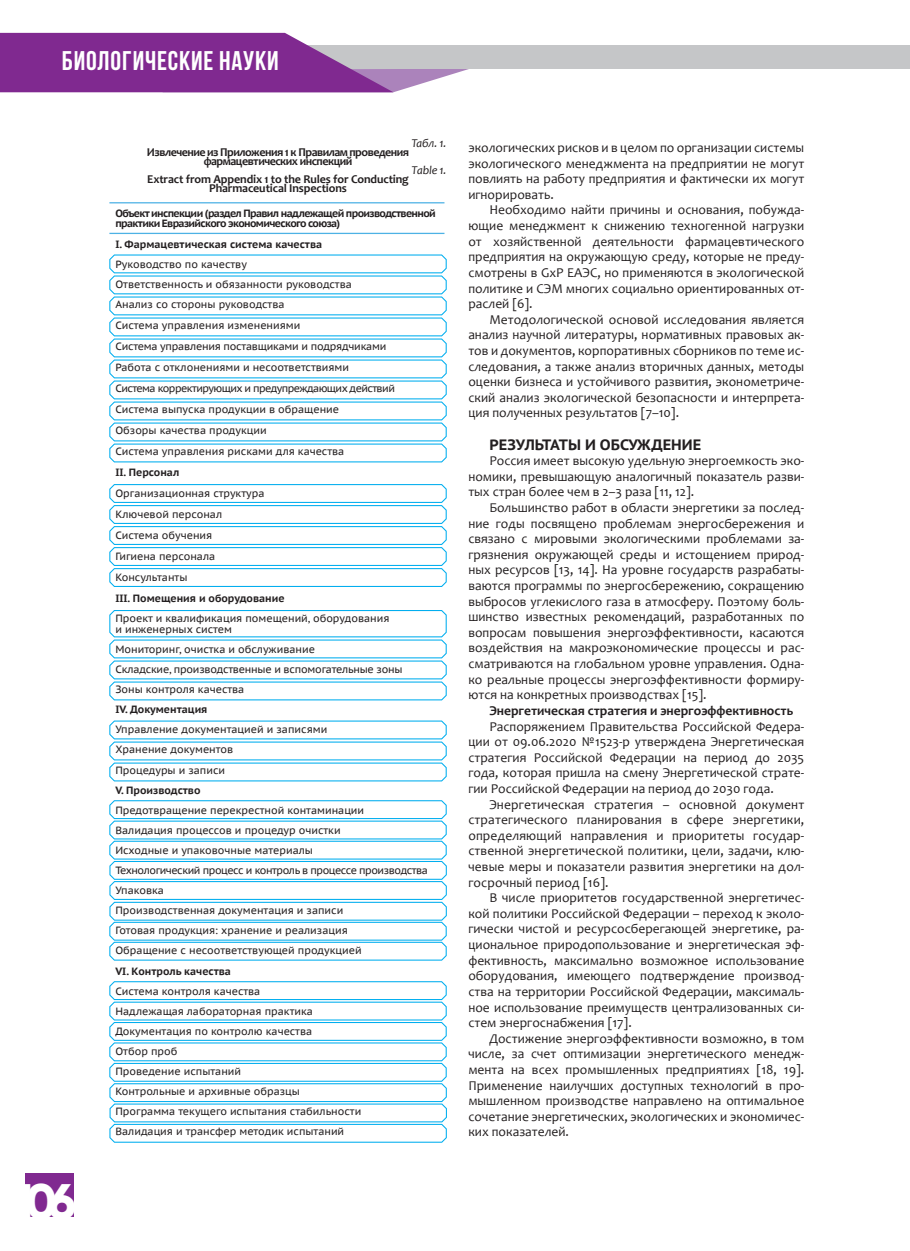
<style>
.page{position:relative;width:910px;height:1251px;background:#fff}
.page>*{position:absolute;margin:0;border:0;box-sizing:border-box;transform-origin:0 0}
.t1{font:800 49.8px "Gilroy";color:#fff}
.t2{font:700 27px "Bebas Neue";letter-spacing:.03em;color:#fff}
.подзаголовок{font:700 15px "PT Sans Caption";color:#231f20}
.текст_порядковый_спи{font:13.5px/15.6px "Candara";color:#231f20;text-align:justify}
.текст_порядковый_спи-2{font:700 13.5px "Candara";color:#231f20}
.ТАБЛИЦЫ{font:700 12px "Candara";letter-spacing:-.01em;color:#231f20}
.ТАБЛИЦЫ-2{font:700 12px/9px "Candara";letter-spacing:-.04em;color:#231f20;text-align:center}
.ТАБЛ_БОК{font:italic 12px "Candara";letter-spacing:-.01em;color:#231f20}
.подпись{font:10.5px/10.5px "PT Sans Caption";color:#231f20}
.подпись-2{font:700 10.5px "PT Sans Caption";letter-spacing:-.01em;color:#231f20}
.подпись-3{font:700 10.5px/10.5px "PT Sans Caption";letter-spacing:-.06em;color:#231f20}
.подпись-4{font:10.5px "PT Sans Caption";letter-spacing:-.02em;color:#231f20}
.подпись-5{font:10.5px "PT Sans Caption";letter-spacing:-.04em;color:#231f20}
.подпись-6{font:10.5px "PT Sans Caption";letter-spacing:-.05em;color:#231f20}
</style>
<div class="page">
<div style="left:901px;top:46px;width:9px;height:23px;background:#c5c6c8"></div>
<div style="left:9px;top:46px;width:892px;height:23px;background:#c5c6c8"></div>
<svg style="left:0;top:33px;width:469px;height:59px"></svg>
<div style="left:25px;top:1172px;width:49px;height:44px;background:#802990"></div>
<hr style="left:109px;top:202px;width:335px;height:1px;background:#4db2e5">
<hr style="left:109px;top:233px;width:335px;height:1px;background:#4db2e5">
<svg style="left:109px;top:981px;width:338px;height:161px"></svg>
<svg style="left:109px;top:720px;width:338px;height:61px"></svg>
<svg style="left:109px;top:254px;width:338px;height:209px"></svg>
<svg style="left:109px;top:800px;width:338px;height:160px"></svg>
<svg style="left:109px;top:484px;width:338px;height:103px"></svg>
<svg style="left:109px;top:610px;width:338px;height:90px"></svg>
<h2 class="t2" style="left:62px;top:46px;width:218px">Биологические науки</h2>
<h1 class="t1" style="left:14px;top:1170px;width:64px">106</h1>
<p class="ТАБЛ_БОК" style="left:411px;top:136px;width:37px">Табл. 1.</p>
<p class="ТАБЛИЦЫ-2" style="left:147px;top:148px;width:264px">Извлечение из Приложения 1 к Правилам проведения фармацевтических инспекций</p>
<p class="ТАБЛ_БОК" style="left:411px;top:163px;width:37px">Table 1.</p>
<p class="ТАБЛИЦЫ" style="left:147px;top:172px;width:263px">Extract from Appendix 1 to the Rules for Conducting</p>
<p class="ТАБЛИЦЫ" style="left:209px;top:181px;width:139px">Pharmaceutical Inspections</p>
<p class="подпись-3" style="left:115px;top:208px;width:322px">Объект инспекции (раздел Правил надлежащей производственной практики Евразийского экономического союза)</p>
<p class="подпись-2" style="left:115px;top:237px;width:208px">I. Фармацевтическая система качества</p>
<p class="подпись" style="left:115px;top:258px;width:133px">Руководство по качеству</p>
<p class="подпись" style="left:115px;top:278px;width:238px">Ответственность и обязанности руководства</p>
<p class="подпись" style="left:115px;top:299px;width:171px">Анализ со стороны руководства</p>
<p class="подпись" style="left:115px;top:320px;width:186px">Система управления изменениями</p>
<p class="подпись-4" style="left:115px;top:339px;width:272px">Система управления поставщиками и подрядчиками</p>
<p class="подпись" style="left:115px;top:362px;width:235px">Работа с отклонениями и несоответствиями</p>
<p class="подпись-6" style="left:115px;top:381px;width:281px">Система корректирующих и предупреждающих действий</p>
<p class="подпись" style="left:115px;top:404px;width:225px">Система выпуска продукции в обращение</p>
<p class="подпись" style="left:115px;top:425px;width:153px">Обзоры качества продукции</p>
<p class="подпись" style="left:115px;top:445px;width:230px">Система управления рисками для качества</p>
<p class="подпись-2" style="left:115px;top:465px;width:65px">II. Персонал</p>
<p class="подпись" style="left:115px;top:487px;width:151px">Организационная структура</p>
<p class="подпись" style="left:115px;top:508px;width:108px">Ключевой персонал</p>
<p class="подпись" style="left:115px;top:529px;width:98px">Система обучения</p>
<p class="подпись" style="left:115px;top:550px;width:101px">Гигиена персонала</p>
<p class="подпись" style="left:115px;top:571px;width:74px">Консультанты</p>
<p class="подпись-2" style="left:115px;top:591px;width:171px">III. Помещения и оборудование</p>
<p class="подпись" style="left:115px;top:613px;width:276px">Проект и квалификация помещений, оборудования и инженерных систем</p>
<p class="подпись" style="left:115px;top:643px;width:201px">Мониторинг, очистка и обслуживание</p>
<p class="подпись-4" style="left:115px;top:662px;width:289px">Складские, производственные и вспомогательные зоны</p>
<p class="подпись" style="left:115px;top:683px;width:130px">Зоны контроля качества</p>
<p class="подпись-2" style="left:115px;top:702px;width:94px">IV. Документация</p>
<p class="подпись" style="left:115px;top:724px;width:213px">Управление документацией и записями</p>
<p class="подпись" style="left:115px;top:744px;width:119px">Хранение документов</p>
<p class="подпись" style="left:115px;top:764px;width:111px">Процедуры и записи</p>
<p class="подпись-2" style="left:115px;top:782px;width:87px">V. Производство</p>
<p class="подпись" style="left:115px;top:804px;width:250px">Предотвращение перекрестной контаминации</p>
<p class="подпись" style="left:115px;top:824px;width:227px">Валидация процессов и процедур очистки</p>
<p class="подпись" style="left:115px;top:844px;width:199px">Исходные и упаковочные материалы</p>
<p class="подпись-5" style="left:115px;top:863px;width:314px">Технологический процесс и контроль в процессе производства</p>
<p class="подпись" style="left:115px;top:884px;width:50px">Упаковка</p>
<p class="подпись" style="left:115px;top:904px;width:229px">Производственная документация и записи</p>
<p class="подпись" style="left:115px;top:924px;width:234px">Готовая продукция: хранение и реализация</p>
<p class="подпись" style="left:115px;top:945px;width:248px">Обращение с несоответствующей продукцией</p>
<p class="подпись-2" style="left:115px;top:963px;width:117px">VI. Контроль качества</p>
<p class="подпись" style="left:115px;top:985px;width:147px">Система контроля качества</p>
<p class="подпись" style="left:115px;top:1005px;width:199px">Надлежащая лабораторная практика</p>
<p class="подпись" style="left:115px;top:1025px;width:198px">Документация по контролю качества</p>
<p class="подпись" style="left:115px;top:1045px;width:63px">Отбор проб</p>
<p class="подпись" style="left:115px;top:1065px;width:127px">Проведение испытаний</p>
<p class="подпись" style="left:115px;top:1085px;width:186px">Контрольные и архивные образцы</p>
<p class="подпись" style="left:115px;top:1105px;width:247px">Программа текущего испытания стабильности</p>
<p class="подпись" style="left:115px;top:1125px;width:230px">Валидация и трансфер методик испытаний</p>
<p class="текст_порядковый_спи" style="left:468px;top:140px;width:337px">экологических рисков и в целом по организации системы экологического менеджмента на предприятии не могут повлиять на работу предприятия и фактически их могут игнорировать.</p>
<p class="текст_порядковый_спи" style="left:468px;top:202px;width:337px;text-indent:21px">Необходимо найти причины и основания, побужда&shy;ющие менеджмент к снижению техногенной нагрузки от хозяйственной деятельности фармацевтического предприятия на окружающую среду, которые не преду&shy;смотрены в GxP ЕАЭС, но применяются в экологической политике и СЭМ многих социально ориентированных от&shy;раслей [6].</p>
<p class="текст_порядковый_спи" style="left:468px;top:311px;width:337px;text-indent:21px">Методологической основой исследования является анализ научной литературы, нормативных правовых ак&shy;тов и документов, корпоративных сборников по теме ис&shy;следования, а также анализ вторичных данных, методы оценки бизнеса и устойчивого развития, эконометриче&shy;ский анализ экологической безопасности и интерпрета&shy;ция полученных результатов [7–10].</p>
<p class="подзаголовок" style="left:490px;top:434px;width:213px">РЕЗУЛЬТАТЫ И ОБСУЖДЕНИЕ</p>
<p class="текст_порядковый_спи" style="left:468px;top:452px;width:337px;text-indent:21px">Россия имеет высокую удельную энергоемкость эко&shy;номики, превышающую аналогичный показатель разви&shy;тых стран более чем в 2–3 раза [11, 12].</p>
<p class="текст_порядковый_спи" style="left:468px;top:499px;width:337px;text-indent:21px">Большинство работ в области энергетики за послед&shy;ние годы посвящено проблемам энергосбережения и связано с мировыми экологическими проблемами за&shy;грязнения окружающей среды и истощением природ&shy;ных ресурсов [13, 14]. На уровне государств разрабаты&shy;ваются программы по энергосбережению, сокращению выбросов углекислого газа в атмосферу. Поэтому боль&shy;шинство известных рекомендаций, разработанных по вопросам повышения энергоэффективности, касаются воздействия на макроэкономические процессы и рас&shy;сматриваются на глобальном уровне управления. Одна&shy;ко реальные процессы энергоэффективности формиру&shy;ются на конкретных производствах [15].</p>
<p class="текст_порядковый_спи-2" style="left:489px;top:702px;width:305px">Энергетическая стратегия и энергоэффективность</p>
<p class="текст_порядковый_спи" style="left:468px;top:718px;width:337px;text-indent:21px">Распоряжением Правительства Российской Федера&shy;ции от 09.06.2020 №1523-р утверждена Энергетическая стратегия Российской Федерации на период до 2035 года, которая пришла на смену Энергетической страте&shy;гии Российской Федерации на период до 2030 года.</p>
<p class="текст_порядковый_спи" style="left:468px;top:796px;width:337px;text-indent:21px">Энергетическая стратегия – основной документ стратегического планирования в сфере энергетики, определяющий направления и приоритеты государ&shy;ственной энергетической политики, цели, задачи, клю&shy;чевые меры и показатели развития энергетики на дол&shy;госрочный период [16].</p>
<p class="текст_порядковый_спи" style="left:468px;top:889px;width:337px;text-indent:21px">В числе приоритетов государственной энергетичес&shy;кой политики Российской Федерации – переход к эколо&shy;гически чистой и ресурсосберегающей энергетике, ра&shy;циональное природопользование и энергетическая эф&shy;фективность, максимально возможное использование оборудования, имеющего подтверждение производ&shy;ства на территории Российской Федерации, максималь&shy;ное использование преимуществ централизованных си&shy;стем энергоснабжения [17].</p>
<p class="текст_порядковый_спи" style="left:468px;top:1030px;width:337px;text-indent:21px">Достижение энергоэффективности возможно, в том числе, за счет оптимизации энергетического менедж&shy;мента на всех промышленных предприятиях [18, 19].<br>Применение наилучших доступных технологий в про&shy;мышленном производстве направлено на оптимальное сочетание энергетических, экологических и экономичес&shy;ких показателей.</p>
</div>
